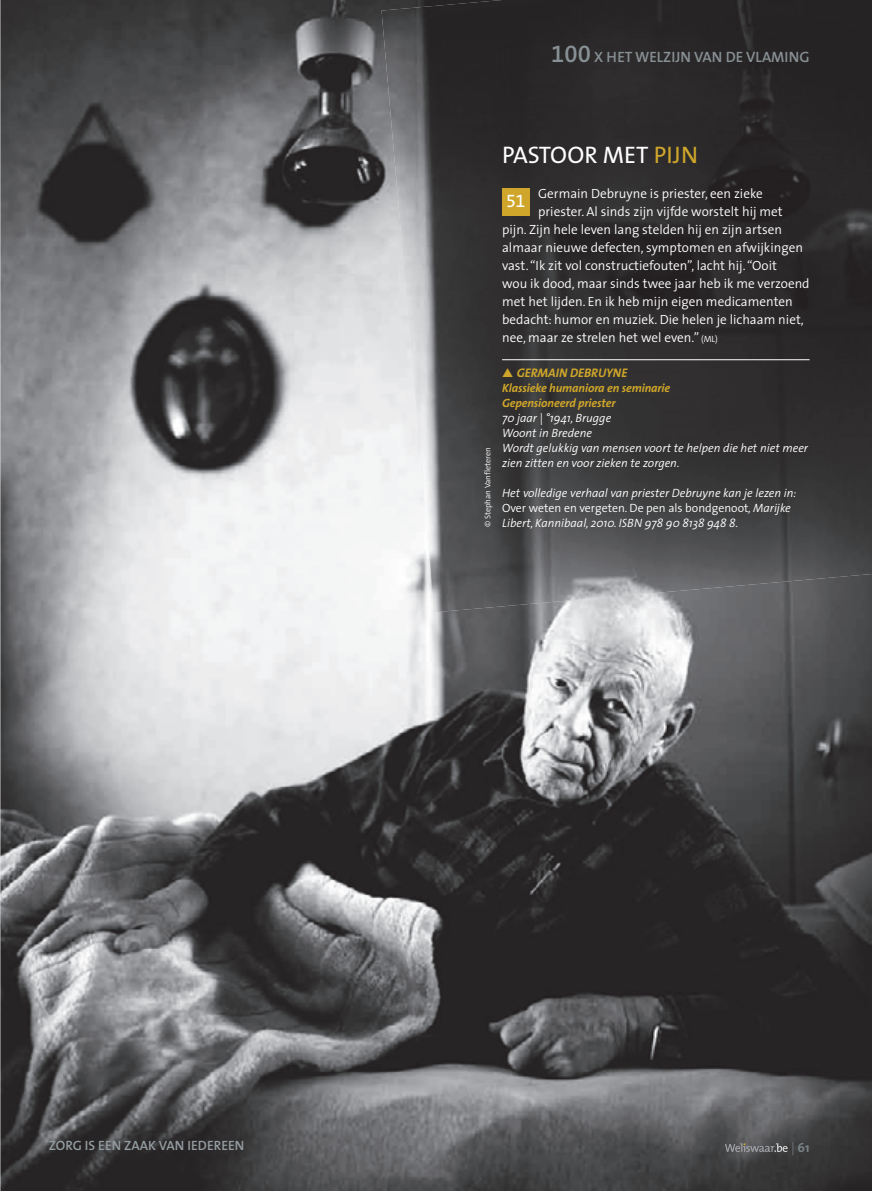
<style>
.page{position:relative;width:872px;height:1191px;background:#fff}
.page>*{position:absolute;margin:0;border:0;box-sizing:border-box;transform-origin:0 0}
.t1{font:24px "The Mix";color:#fff}
.t2{font:18px "The Mix Expert";color:#fff}
.t3{font:600 15px "The Sans";color:#879094}
.t4{font:600 13.5px "The Sans";color:#939ca0}
.t5{font:300 13.35px "The Sans";color:#fff}
.t6{font:700 13.05px "The Mix";color:#788388}
.t7{font:italic 700 12.45px "The Sans";color:#cfa62a}
.t8{font:italic 300 12px/15px "The Sans";color:#fff}
.t9{font:italic 700 12px/15px "The Sans";letter-spacing:-.01em;color:#cfa62a}
.t10{font:300 8.25px "The Sans";letter-spacing:-.005em;color:#fff}
.s1{font-family:"The Sans Semi Bold Expert";font-weight:400;font-size:24px}
.s2{color:#cfa62a}
.s3{font-size:9px}
.s4{font-style:normal}
.s5{font-weight:300}
</style>
<div class="page">
<img style="left:0;top:0;width:872px;height:1191px">
<img style="left:381px;top:0;width:491px;height:612px">
<hr style="left:502px;top:359px;width:307px;height:1px;background:#fff">
<div style="left:502px;top:188px;width:28px;height:28px;background:#cfa62a"></div>
<svg style="left:725px;top:1143px;width:62px;height:9px"></svg>
<p class="t3" style="left:551px;top:51px;width:260px"><span class="s1">100</span> X HET WELZIJN VAN DE VLAMING</p>
<p class="t10" style="left:484px;top:527px;width:82px;rotate:-90deg">© Stephan Vanfleteren</p>
<h1 class="t1" style="left:502px;top:145px;width:197px">PASTOOR MET <span class="s2">PIJN</span></h1>
<p class="t5" style="left:538px;top:188px;width:226px">Germain Debruyne is priester, een zieke</p>
<p class="t5" style="left:538px;top:206px;width:246px">priester. Al sinds zijn vijfde worstelt hij met</p>
<p class="t5" style="left:502px;top:224px;width:281px">pijn. Zijn hele leven lang stelden hij en zijn artsen</p>
<p class="t5" style="left:502px;top:242px;width:302px">almaar nieuwe defecten, symptomen en afwijkingen</p>
<p class="t5" style="left:502px;top:260px;width:276px">vast. “Ik zit vol constructiefouten”, lacht hij. “Ooit</p>
<p class="t5" style="left:502px;top:278px;width:309px">wou ik dood, maar sinds twee jaar heb ik me verzoend</p>
<p class="t5" style="left:502px;top:296px;width:292px">met het lijden. En ik heb mijn eigen medicamenten</p>
<p class="t5" style="left:502px;top:314px;width:303px">bedacht: humor en muziek. Die helen je lichaam niet,</p>
<p class="t5" style="left:502px;top:332px;width:217px">nee, maar ze strelen het wel even.” <span class="s3">(ML)</span></p>
<p class="t7" style="left:502px;top:368px;width:127px">▲ GERMAIN DEBRUYNE</p>
<p class="t9" style="left:502px;top:381px;width:170px">Klassieke humaniora en seminarie<br>Gepensioneerd priester</p>
<p class="t8" style="left:502px;top:411px;width:307px">70 jaar | °1941, Brugge<br>Woont in Bredene<br>Wordt gelukkig van mensen voort te helpen die het niet meer zien zitten en voor zieken te zorgen.</p>
<p class="t8" style="left:502px;top:486px;width:296px">Het volledige verhaal van priester Debruyne kan je lezen in:<br><span class="s4">Over weten en vergeten. De pen als bondgenoot</span>, Marijke<br>Libert, Kannibaal, 2010. ISBN 978 90 8138 948 8.</p>
<h2 class="t2" style="left:506px;top:191px;width:21px">51</h2>
<p class="t4" style="left:49px;top:1140px;width:197px">ZORG IS EEN ZAAK VAN IEDEREEN</p>
<p class="t6" style="left:791px;top:1138px;width:20px"><span class="s5">|</span> 61</p>
</div>
